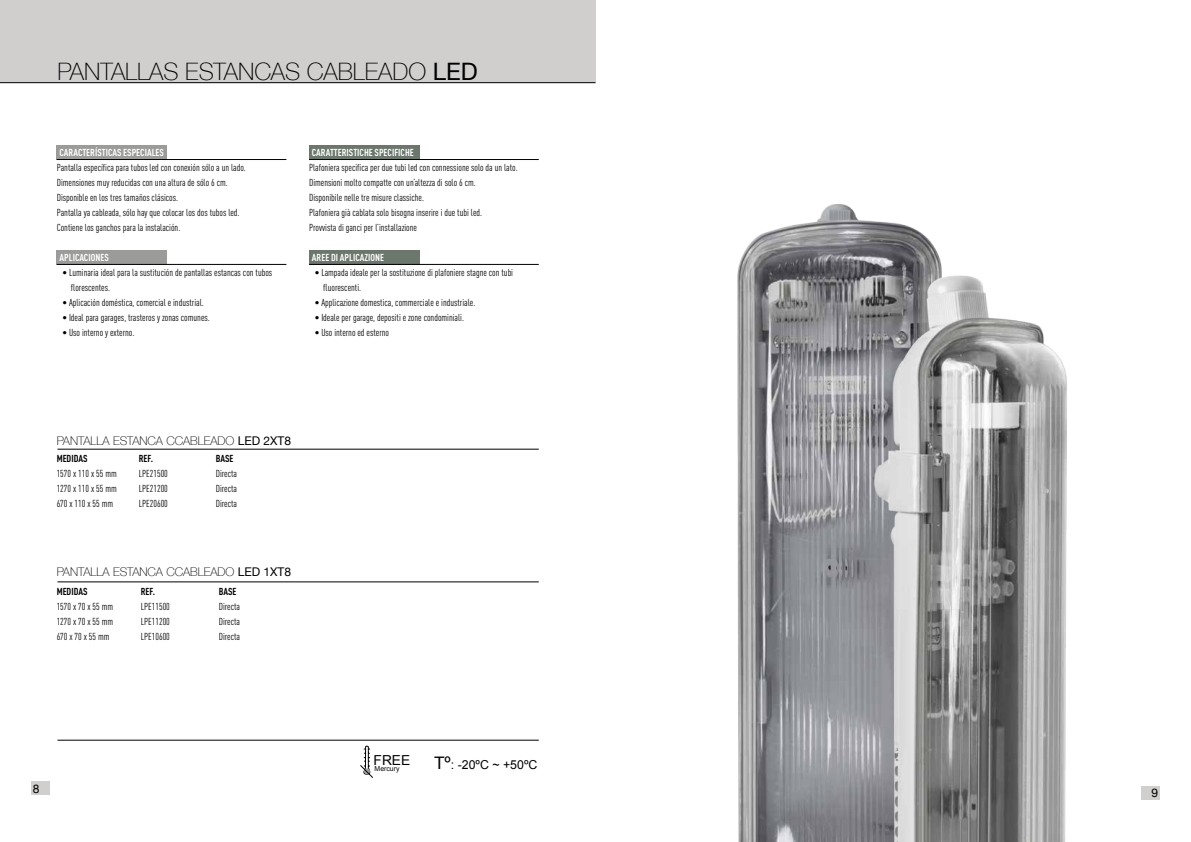
<style>
.page{position:relative;width:1191px;height:842px;background:#fff}
.page>*{position:absolute;margin:0;border:0;box-sizing:border-box;transform-origin:0 0}
.t1{font:100 24px "Helvetica Neue";color:#000}
.t2{font:13.8px "Arial";color:#020203}
.t3{font:12.3px "Arial";color:#020203}
.t4{font:100 12px "Helvetica Neue";color:#000}
.t5{font:12px "Helvetica Neue";color:#000}
.t6{font:condensed 10px/15px "DIN Pro";color:#000}
.t7{font:700 condensed 10px "DIN Pro";color:#fff}
.t8{font:700 condensed 10px "DIN Pro";color:#000}
.t9{font:6.9px "Arial";color:#020203}
.s1{font-weight:400}
.s2{font-size:17.3px}
</style>
<div class="page">
<img style="left:737px;top:204px;width:204px;height:638px">
<img style="left:863px;top:264px;width:204px;height:578px">
<div style="left:1141px;top:786px;width:19px;height:13px;background:#d1cece"></div>
<div style="left:31px;top:782px;width:19px;height:13px;background:#d1cece"></div>
<div style="left:57px;top:145px;width:110px;height:15px;background:#9b9b9a"></div>
<div style="left:56px;top:250px;width:110px;height:15px;background:#9b9b9a"></div>
<div style="left:309px;top:145px;width:110px;height:15px;background:#6b766c"></div>
<div style="left:309px;top:250px;width:110px;height:15px;background:#6b766c"></div>
<div style="left:0;top:0;width:595px;height:83px;background:#d1cece"></div>
<svg style="left:360px;top:745px;width:13px;height:33px"></svg>
<hr style="left:57px;top:159px;width:229px;height:1px;background:#000">
<hr style="left:57px;top:264px;width:229px;height:1px;background:#000">
<hr style="left:309px;top:264px;width:230px;height:1px;background:#000">
<hr style="left:309px;top:159px;width:230px;height:1px;background:#000">
<hr style="left:0;top:82px;width:595px;height:1px;background:#000">
<hr style="left:57px;top:449px;width:482px;height:1px;background:#000">
<hr style="left:57px;top:582px;width:482px;height:1px;background:#000">
<hr style="left:57px;top:740px;width:482px;height:1px;background:#000">
<h1 class="t1" style="left:57px;top:53px;width:422px">PANTALLAS ESTANCAS CABLEADO <span class="s1">LED</span></h1>
<p class="t7" style="left:60px;top:145px;width:106px">CARACTERÍSTICAS ESPECIALES</p>
<p class="t6" style="left:57px;top:159px;width:191px">Pantalla específica para tubos led con conexión sólo a un lado.<br>Dimensiones muy reducidas con una altura de sólo 6 cm.<br>Disponible en los tres tamaños clásicos.<br>Pantalla ya cableada, sólo hay que colocar los dos tubos led.<br>Contiene los ganchos para la instalación.</p>
<p class="t7" style="left:60px;top:250px;width:51px">APLICACIONES</p>
<p class="t6" style="left:71px;top:264px;width:203px;text-indent:-8px">• Luminaria ideal para la sustitución de pantallas estancas con tubos florescentes.</p>
<p class="t6" style="left:62px;top:294px;width:143px">• Aplicación doméstica, comercial e industrial.</p>
<p class="t6" style="left:62px;top:309px;width:149px">• Ideal para garages, trasteros y zonas comunes.</p>
<p class="t6" style="left:62px;top:324px;width:73px">• Uso interno y externo.</p>
<p class="t7" style="left:312px;top:145px;width:103px">CARATTERISTICHE SPECIFICHE</p>
<p class="t6" style="left:309px;top:159px;width:210px">Plafoniera specifica per due tubi led con connessione solo da un lato.<br>Dimensioni molto compatte con un’altezza di solo 6 cm.<br>Disponibile nelle tre misure classiche.<br>Plafoniera già cablata solo bisogna inserire i due tubi led.<br>Provvista di ganci per l’installazione</p>
<p class="t7" style="left:312px;top:250px;width:74px">AREE DI APLICAZIONE</p>
<p class="t6" style="left:323px;top:264px;width:191px;text-indent:-8px">• Lampada ideale per la sostituzione di plafoniere stagne con tubi fluorescenti.</p>
<p class="t6" style="left:315px;top:294px;width:162px">• Applicazione domestica, commerciale e industriale.</p>
<p class="t6" style="left:315px;top:309px;width:151px">• Ideale per garage, depositi e zone condominiali.</p>
<p class="t6" style="left:315px;top:324px;width:76px">• Uso interno ed esterno</p>
<p class="t4" style="left:57px;top:431px;width:236px">PANTALLA ESTANCA CCABLEADO <span class="s1">LED 2XT8</span></p>
<p class="t8" style="left:57px;top:451px;width:32px">MEDIDAS</p>
<p class="t8" style="left:139px;top:451px;width:16px">REF.</p>
<p class="t8" style="left:216px;top:451px;width:19px">BASE</p>
<p class="t6" style="left:57px;top:465px;width:62px">1570 x 110 x 55 mm</p>
<p class="t6" style="left:139px;top:465px;width:31px">LPE21500</p>
<p class="t6" style="left:216px;top:465px;width:23px">Directa</p>
<p class="t6" style="left:57px;top:480px;width:62px">1270 x 110 x 55 mm</p>
<p class="t6" style="left:139px;top:480px;width:31px">LPE21200</p>
<p class="t6" style="left:216px;top:480px;width:23px">Directa</p>
<p class="t6" style="left:57px;top:495px;width:58px">670 x 110 x 55 mm</p>
<p class="t6" style="left:139px;top:495px;width:31px">LPE20600</p>
<p class="t6" style="left:216px;top:495px;width:23px">Directa</p>
<p class="t4" style="left:57px;top:563px;width:236px">PANTALLA ESTANCA CCABLEADO <span class="s1">LED 1XT8</span></p>
<p class="t8" style="left:57px;top:584px;width:32px">MEDIDAS</p>
<p class="t8" style="left:141px;top:584px;width:16px">REF.</p>
<p class="t8" style="left:219px;top:584px;width:19px">BASE</p>
<p class="t6" style="left:57px;top:598px;width:58px">1570 x 70 x 55 mm</p>
<p class="t6" style="left:141px;top:598px;width:31px">LPE11500</p>
<p class="t6" style="left:219px;top:598px;width:23px">Directa</p>
<p class="t6" style="left:57px;top:613px;width:58px">1270 x 70 x 55 mm</p>
<p class="t6" style="left:141px;top:613px;width:31px">LPE11200</p>
<p class="t6" style="left:219px;top:613px;width:23px">Directa</p>
<p class="t6" style="left:57px;top:628px;width:54px">670 x 70 x 55 mm</p>
<p class="t6" style="left:141px;top:628px;width:31px">LPE10600</p>
<p class="t6" style="left:219px;top:628px;width:23px">Directa</p>
<p class="t5" style="left:33px;top:780px;width:8px">8</p>
<h2 class="t2" style="left:373px;top:751px;width:38px">FREE</h2>
<p class="t3" style="left:434px;top:757px;width:105px"><span class="s2">Tº</span>: -20ºC ~ +50ºC</p>
<p class="t9" style="left:374px;top:764px;width:26px">Mercury</p>
<p class="t5" style="left:1151px;top:784px;width:8px">9</p>
</div>
